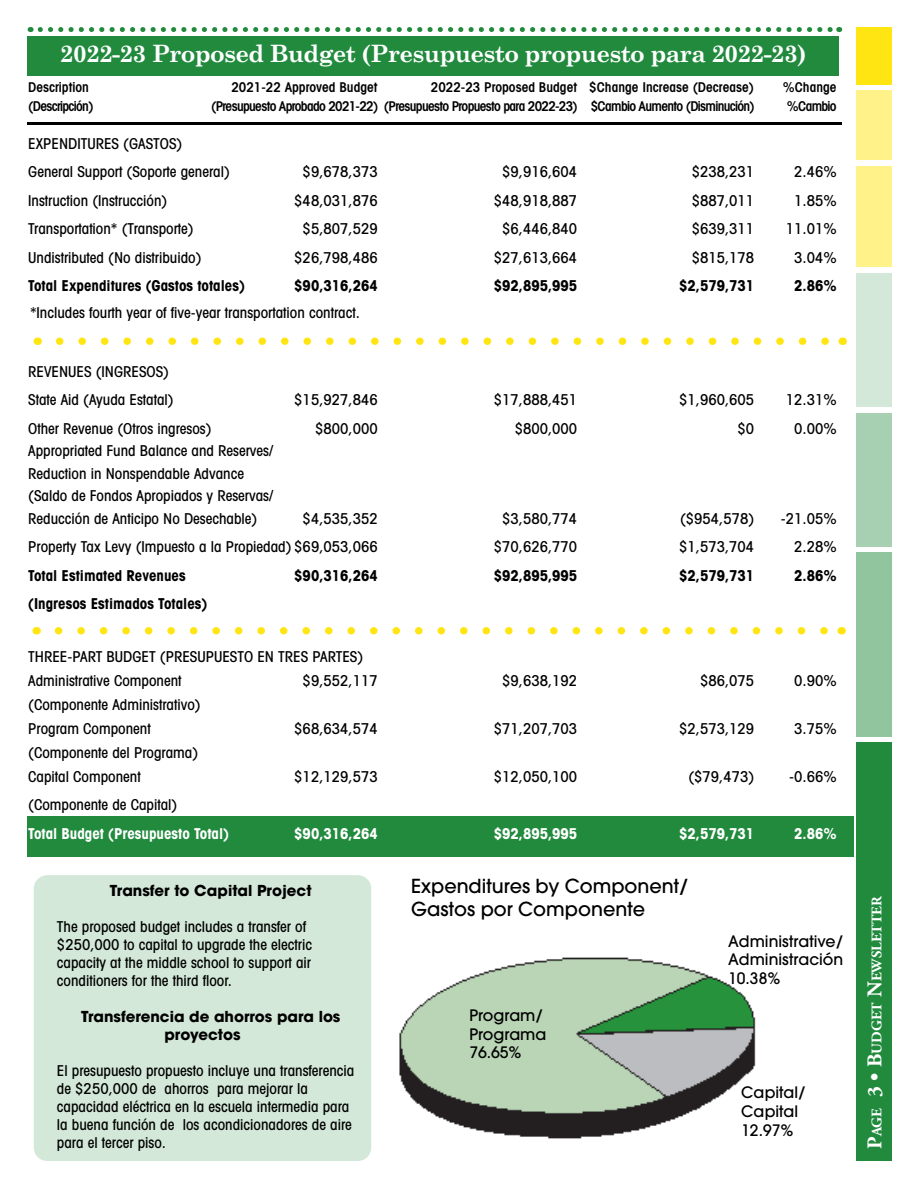
<style>
.page{position:relative;width:918px;height:1188px;background:#fff}
.page>*{position:absolute;margin:0;border:0;box-sizing:border-box;transform-origin:0 0}
.t1{font:700 24px "Century Schoolbook";letter-spacing:-.03em;color:#fff}
.t2{font:500 19.2px/23.1px "Avant Garde";color:#000}
.t3{font:500 15.75px/18.9px "Avant Garde";color:#000}
.t4{font:500 condensed 15px/18px "Avant Garde";color:#000}
.t5{font:700 condensed 15px "Avant Garde";color:#000}
.t6{font:700 condensed 15px "Avant Garde";color:#fff}
.t7{font:700 15px/18px "Avant Garde";color:#000}
.t8{font:700 14.7px "Adobe Garamond";color:#fff}
.t9{font:600 condensed 13.5px "Avant Garde";letter-spacing:-.05em;color:#000}
.t10{font:600 condensed 13.5px "Avant Garde";color:#000}
.s1{font-size:21px}
</style>
<div class="page">
<div style="left:856px;top:743px;width:36px;height:418px;background:#218a3d"></div>
<div style="left:856px;top:553px;width:36px;height:184px;background:#90c59e"></div>
<div style="left:856px;top:413px;width:36px;height:134px;background:#a6d0b1"></div>
<div style="left:856px;top:273px;width:36px;height:134px;background:#d3e8d8"></div>
<div style="left:856px;top:166px;width:36px;height:101px;background:#fff288"></div>
<div style="left:856px;top:91px;width:36px;height:69px;background:#fff288"></div>
<div style="left:856px;top:27px;width:36px;height:57px;background:#ffe512"></div>
<div style="left:27px;top:817px;width:827px;height:40px;background:#218a3d"></div>
<hr style="left:27px;top:123px;width:815px;height:2px;background:#000">
<div style="left:28px;top:36px;width:811px;height:40px;background:#218a3d"></div>
<svg style="left:40px;top:27px;width:800px;height:5px"></svg>
<svg style="left:59px;top:627px;width:769px;height:7px"></svg>
<svg style="left:60px;top:338px;width:769px;height:7px"></svg>
<img style="left:399px;top:957px;width:357px;height:182px">
<div style="left:34px;top:875px;width:337px;height:286px;background:#d3e8d8;border-radius:14px"></div>
<h1 class="t1" style="left:60px;top:39px;width:748px">2022-23 Proposed Budget (Presupuesto propuesto para 2022-23)</h1>
<p class="t10" style="left:28px;top:79px;width:62px">Description</p>
<p class="t10" style="left:231px;top:79px;width:148px">2021-22 Approved Budget</p>
<p class="t10" style="left:431px;top:79px;width:325px">2022-23 Proposed Budget $Change Increase (Decrease)</p>
<p class="t9" style="left:783px;top:79px;width:55px">%Change</p>
<p class="t9" style="left:28px;top:98px;width:67px">(Descripción)</p>
<p class="t9" style="left:211px;top:98px;width:545px">(Presupuesto Aprobado 2021-22) (Presupuesto Propuesto para 2022-23) $Cambio Aumento (Disminución)</p>
<p class="t9" style="left:787px;top:98px;width:51px">%Cambio</p>
<p class="t4" style="left:28px;top:129px;width:203px;line-height:28.5px">EXPENDITURES (GASTOS)<br>General Support (Soporte general)</p>
<p class="t4" style="left:303px;top:163px;width:77px">$9,678,373</p>
<p class="t4" style="left:502px;top:163px;width:77px">$9,916,604</p>
<p class="t4" style="left:692px;top:163px;width:64px">$238,231</p>
<p class="t4" style="left:794px;top:163px;width:44px">2.46%</p>
<p class="t4" style="left:28px;top:191px;width:141px">Instruction (Instrucción)</p>
<p class="t4" style="left:294px;top:191px;width:85px">$48,031,876</p>
<p class="t4" style="left:494px;top:191px;width:85px">$48,918,887</p>
<p class="t4" style="left:692px;top:191px;width:64px">$887,011</p>
<p class="t4" style="left:794px;top:191px;width:44px">1.85%</p>
<p class="t4" style="left:28px;top:220px;width:167px">Transportation* (Transporte)</p>
<p class="t4" style="left:303px;top:220px;width:77px">$5,807,529</p>
<p class="t4" style="left:502px;top:220px;width:77px">$6,446,840</p>
<p class="t4" style="left:692px;top:220px;width:64px">$639,311</p>
<p class="t4" style="left:786px;top:220px;width:52px">11.01%</p>
<p class="t4" style="left:28px;top:248px;width:175px">Undistributed (No distribuido)</p>
<p class="t4" style="left:294px;top:248px;width:85px">$26,798,486</p>
<p class="t4" style="left:494px;top:248px;width:85px">$27,613,664</p>
<p class="t4" style="left:692px;top:248px;width:64px">$815,178</p>
<p class="t4" style="left:794px;top:248px;width:44px">3.04%</p>
<p class="t5" style="left:28px;top:276px;width:218px">Total Expenditures (Gastos totales)</p>
<p class="t5" style="left:294px;top:276px;width:85px">$90,316,264</p>
<p class="t5" style="left:494px;top:276px;width:85px">$92,895,995</p>
<p class="t5" style="left:679px;top:276px;width:77px">$2,579,731</p>
<p class="t5" style="left:794px;top:276px;width:44px">2.86%</p>
<p class="t4" style="left:30px;top:303px;width:331px">*Includes fourth year of five-year transportation contract.</p>
<p class="t4" style="left:28px;top:357px;width:147px;line-height:28.5px">REVENUES (INGRESOS)<br>State Aid (Ayuda Estatal)</p>
<p class="t4" style="left:294px;top:391px;width:85px">$15,927,846</p>
<p class="t4" style="left:494px;top:391px;width:85px">$17,888,451</p>
<p class="t4" style="left:679px;top:391px;width:77px">$1,960,605</p>
<p class="t4" style="left:786px;top:391px;width:52px">12.31%</p>
<p class="t4" style="left:28px;top:419px;width:185px">Other Revenue (Otros ingresos)</p>
<p class="t4" style="left:315px;top:419px;width:64px">$800,000</p>
<p class="t4" style="left:515px;top:419px;width:64px">$800,000</p>
<p class="t4" style="left:738px;top:419px;width:18px">$0</p>
<p class="t4" style="left:794px;top:419px;width:44px">0.00%</p>
<p class="t4" style="left:28px;top:440px;width:246px;line-height:22.5px">Appropriated Fund Balance and Reserves/ Reduction in Nonspendable Advance (Saldo de Fondos Apropiados y Reservas/ Reducción de Anticipo No Desechable)</p>
<p class="t4" style="left:303px;top:509px;width:77px">$4,535,352</p>
<p class="t4" style="left:502px;top:509px;width:77px">$3,580,774</p>
<p class="t4" style="left:680px;top:509px;width:76px">($954,578)</p>
<p class="t4" style="left:781px;top:509px;width:57px">-21.05%</p>
<p class="t4" style="left:28px;top:538px;width:351px">Property Tax Levy (Impuesto a la Propiedad) $69,053,066</p>
<p class="t4" style="left:494px;top:538px;width:85px">$70,626,770</p>
<p class="t4" style="left:679px;top:538px;width:77px">$1,573,704</p>
<p class="t4" style="left:794px;top:538px;width:44px">2.28%</p>
<p class="t5" style="left:28px;top:566px;width:159px">Total Estimated Revenues</p>
<p class="t5" style="left:294px;top:566px;width:85px">$90,316,264</p>
<p class="t5" style="left:494px;top:566px;width:85px">$92,895,995</p>
<p class="t5" style="left:679px;top:566px;width:77px">$2,579,731</p>
<p class="t5" style="left:794px;top:566px;width:44px">2.86%</p>
<p class="t5" style="left:28px;top:594px;width:181px">(Ingresos Estimados Totales)</p>
<p class="t4" style="left:28px;top:644px;width:337px;line-height:24px">THREE-PART BUDGET (PRESUPUESTO EN TRES PARTES)<br>Administrative Component</p>
<p class="t4" style="left:303px;top:671px;width:77px">$9,552,117</p>
<p class="t4" style="left:502px;top:671px;width:77px">$9,638,192</p>
<p class="t4" style="left:700px;top:671px;width:56px">$86,075</p>
<p class="t4" style="left:794px;top:671px;width:44px">0.90%</p>
<p class="t4" style="left:28px;top:692px;width:174px;line-height:24px">(Componente Administrativo)<br>Program Component</p>
<p class="t4" style="left:28px;top:740px;width:172px;line-height:24px">(Componente del Programa)<br>Capital Component</p>
<p class="t4" style="left:294px;top:719px;width:85px">$68,634,574</p>
<p class="t4" style="left:494px;top:719px;width:85px">$71,207,703</p>
<p class="t4" style="left:679px;top:719px;width:77px">$2,573,129</p>
<p class="t4" style="left:794px;top:719px;width:44px">3.75%</p>
<p class="t4" style="left:294px;top:767px;width:85px">$12,129,573</p>
<p class="t4" style="left:494px;top:767px;width:85px">$12,050,100</p>
<p class="t4" style="left:688px;top:767px;width:67px">($79,473)</p>
<p class="t4" style="left:789px;top:767px;width:49px">-0.66%</p>
<p class="t4" style="left:28px;top:796px;width:151px">(Componente de Capital)</p>
<p class="t6" style="left:28px;top:824px;width:202px">Total Budget (Presupuesto Total)</p>
<p class="t6" style="left:294px;top:824px;width:85px">$90,316,264</p>
<p class="t6" style="left:494px;top:824px;width:85px">$92,895,995</p>
<p class="t6" style="left:679px;top:824px;width:77px">$2,579,731</p>
<p class="t6" style="left:794px;top:824px;width:44px">2.86%</p>
<p class="t2" style="left:411px;top:874px;width:279px">Expenditures by Component/<br>Gastos por Componente</p>
<p class="t3" style="left:728px;top:931px;width:117px;text-align:justify">Administrative/ Administración 10.38%</p>
<p class="t7" style="left:110px;top:881px;width:203px">Transfer to Capital Project</p>
<p class="t4" style="left:57px;top:917px;width:257px">The proposed budget includes a transfer of $250,000 to capital to upgrade the electric capacity at the middle school to support air conditioners for the third floor.</p>
<p class="t7" style="left:164px;top:1007px;width:178px;text-indent:-83px">Transferencia de ahorros para los proyectos</p>
<p class="t4" style="left:57px;top:1061px;width:299px">El presupuesto propuesto incluye una transferencia de $250,000 de ahorros para mejorar la capacidad eléctrica en la escuela intermedia para la buena función de los acondicionadores de aire para el tercer piso.</p>
<p class="t3" style="left:469px;top:1006px;width:79px">Program/<br>Programa<br>76.65%</p>
<p class="t3" style="left:741px;top:1083px;width:66px">Capital/<br>Capital<br>12.97%</p>
<p class="t8" style="left:869px;top:1149px;width:255px;rotate:-90deg"><span class="s1">P</span>AGE <span class="s1">3 • B</span>UDGET <span class="s1">N</span>EWSLETTER</p>
</div>
